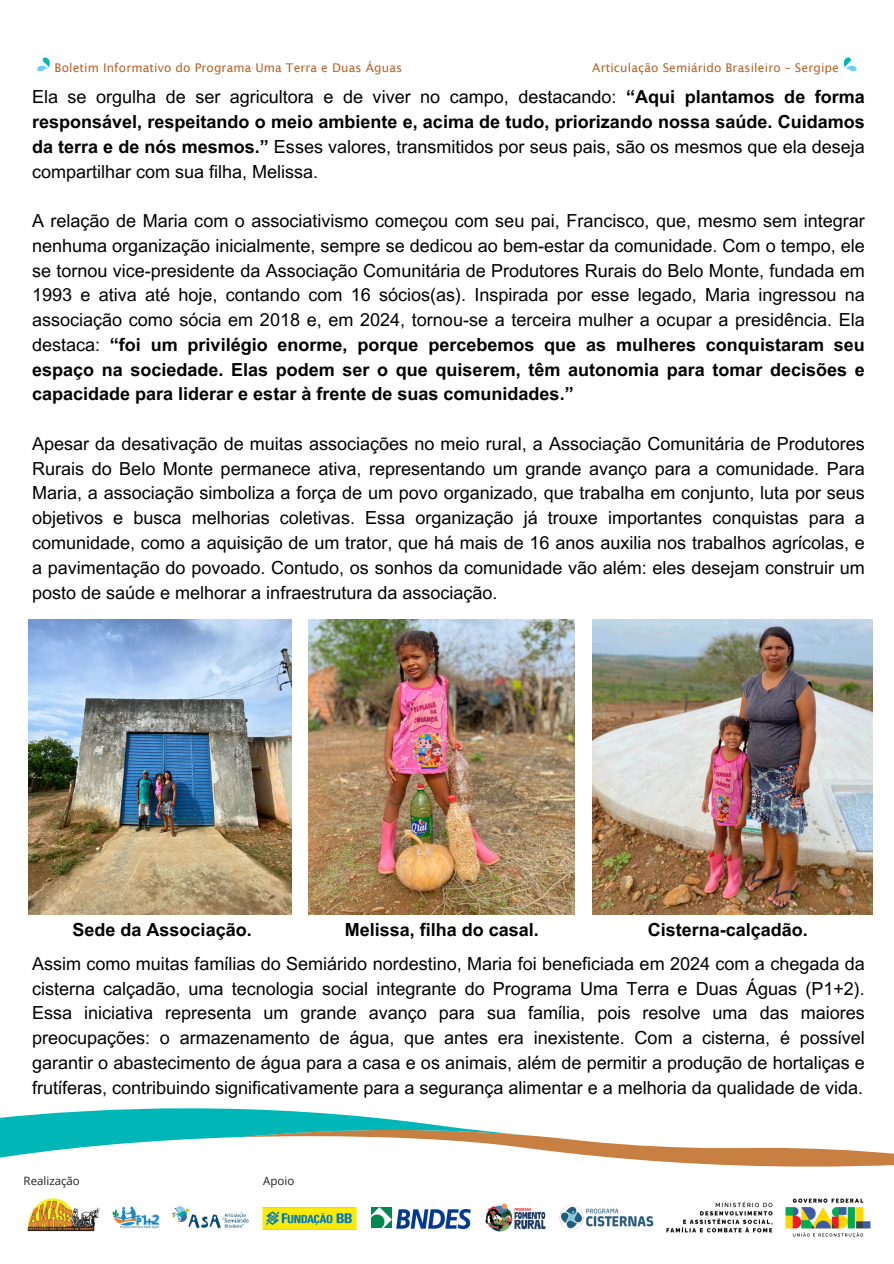
<style>
.page{position:relative;width:894px;height:1264px;background:#fff}
.page>*{position:absolute;margin:0;border:0;box-sizing:border-box;transform-origin:0 0}
.t1{font:18px/24.8px "Arial MT Pro";color:#000;text-align:justify}
.t2{font:700 18px "Arial MT Pro";color:#000}
.t3{font:12px "Lucida Sans";letter-spacing:.01em;color:#b66328}
.t4{font:11.4px "Open Sans";color:#231f20}
.s1{font-weight:700}
</style>
<div class="page">
<svg style="left:37px;top:57px;width:13px;height:14px"></svg>
<svg style="left:844px;top:57px;width:12px;height:14px"></svg>
<svg style="left:0;top:1108px;width:893px;height:58px"></svg>
<img style="left:112px;top:1206px;width:48px;height:23px">
<img style="left:172px;top:1206px;width:77px;height:23px">
<img style="left:262px;top:1207px;width:95px;height:23px">
<img style="left:371px;top:1207px;width:20px;height:20px">
<img style="left:396px;top:1209px;width:74px;height:19px">
<img style="left:485px;top:1203px;width:61px;height:29px">
<img style="left:559px;top:1205px;width:95px;height:25px">
<img style="left:666px;top:1201px;width:107px;height:32px">
<img style="left:785px;top:1198px;width:86px;height:40px">
<img style="left:27px;top:1198px;width:73px;height:34px">
<img style="left:592px;top:620px;width:280px;height:294px">
<img style="left:308px;top:620px;width:266px;height:294px">
<img style="left:29px;top:620px;width:262px;height:294px">
<p class="t3" style="left:55px;top:60px;width:349px">Boletim Informativo do Programa Uma Terra e Duas Águas</p>
<p class="t3" style="left:592px;top:60px;width:248px">Articulação Semiárido Brasileiro – Sergipe</p>
<h2 class="t1" style="left:32px;top:87px;width:834px">Ela se orgulha de ser agricultora e de viver no campo, destacando: <span class="s1">“Aqui plantamos de forma responsável, respeitando o meio ambiente e, acima de tudo, priorizando nossa saúde. Cuidamos da terra e de nós mesmos.”</span> Esses valores, transmitidos por seus pais, são os mesmos que ela deseja compartilhar com sua filha, Melissa.</h2>
<h2 class="t1" style="left:32px;top:211px;width:834px">A relação de Maria com o associativismo começou com seu pai, Francisco, que, mesmo sem integrar nenhuma organização inicialmente, sempre se dedicou ao bem-estar da comunidade. Com o tempo, ele se tornou vice-presidente da Associação Comunitária de Produtores Rurais do Belo Monte, fundada em 1993 e ativa até hoje, contando com 16 sócios(as). Inspirada por esse legado, Maria ingressou na associação como sócia em 2018 e, em 2024, tornou-se a terceira mulher a ocupar a presidência. Ela destaca: <span class="s1">“foi um privilégio enorme, porque percebemos que as mulheres conquistaram seu espaço na sociedade. Elas podem ser o que quiserem, têm autonomia para tomar decisões e capacidade para liderar e estar à frente de suas comunidades.”</span></h2>
<h1 class="t1" style="left:32px;top:433px;width:834px">Apesar da desativação de muitas associações no meio rural, a Associação Comunitária de Produtores Rurais do Belo Monte permanece ativa, representando um grande avanço para a comunidade. Para Maria, a associação simboliza a força de um povo organizado, que trabalha em conjunto, luta por seus objetivos e busca melhorias coletivas. Essa organização já trouxe importantes conquistas para a comunidade, como a aquisição de um trator, que há mais de 16 anos auxilia nos trabalhos agrícolas, e a pavimentação do povoado. Contudo, os sonhos da comunidade vão além: eles desejam construir um posto de saúde e melhorar a infraestrutura da associação.</h1>
<h1 class="t2" style="left:73px;top:922px;width:180px">Sede da Associação.</h1>
<h1 class="t2" style="left:345px;top:922px;width:195px">Melissa, filha do casal.</h1>
<p class="t2" style="left:647px;top:922px;width:161px">Cisterna-calçadão.</p>
<p class="t1" style="left:32px;top:953px;width:834px">Assim como muitas famílias do Semiárido nordestino, Maria foi beneficiada em 2024 com a chegada da cisterna calçadão, uma tecnologia social integrante do Programa Uma Terra e Duas Águas (P1+2).<br>Essa iniciativa representa um grande avanço para sua família, pois resolve uma das maiores preocupações: o armazenamento de água, que antes era inexistente. Com a cisterna, é possível garantir o abastecimento de água para a casa e os animais, além de permitir a produção de hortaliças e frutíferas, contribuindo significativamente para a segurança alimentar e a melhoria da qualidade de vida.</p>
<h2 class="t4" style="left:24px;top:1173px;width:58px">Realização</h2>
<h2 class="t4" style="left:263px;top:1173px;width:33px">Apoio</h2>
</div>
